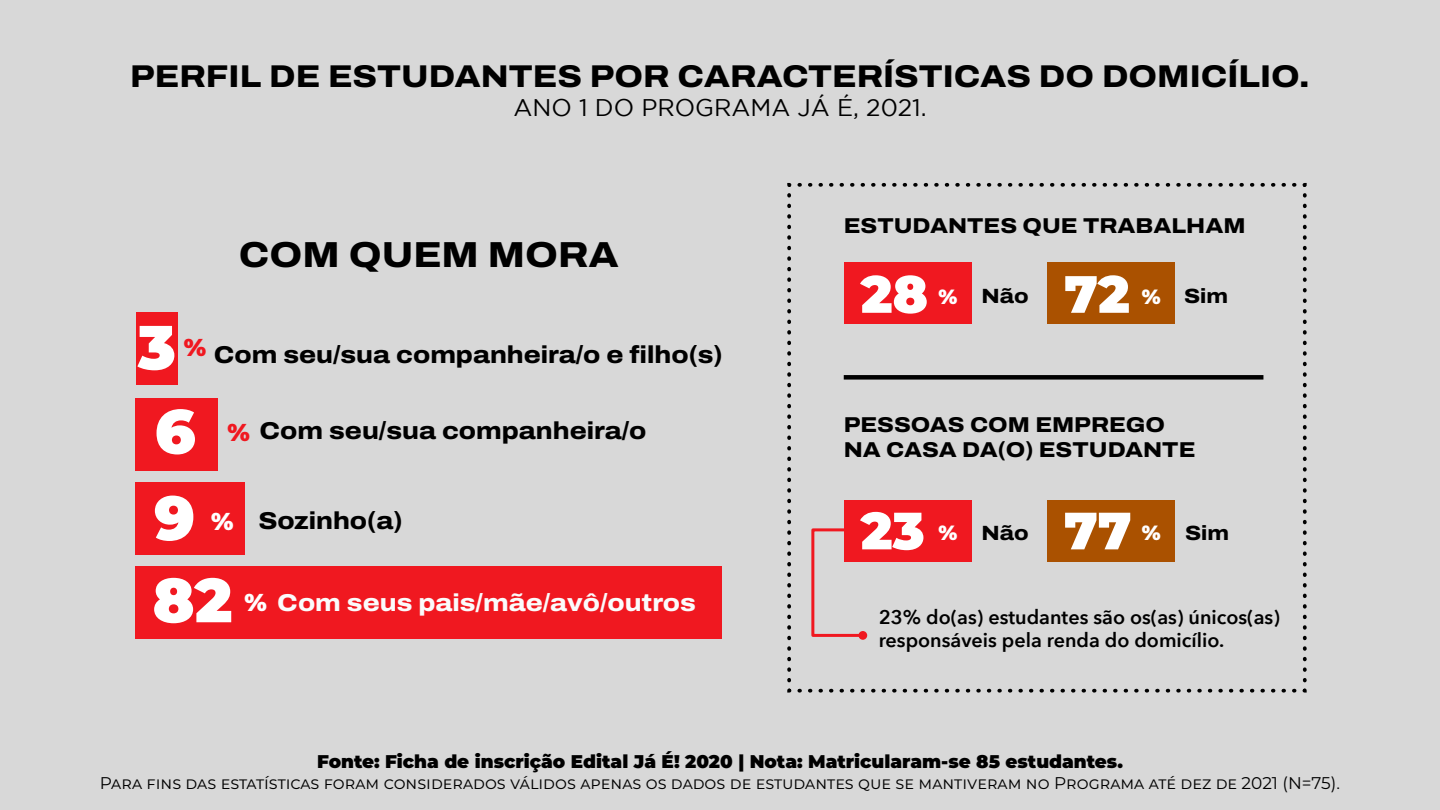
<style>
.page{position:relative;width:1440px;height:810px;background:#d8d8d8}
.page>*{position:absolute;margin:0;border:0;box-sizing:border-box;transform-origin:0 0}
.t1{font:900 62.1px "Montserrat";color:#fff}
.t2{font:900 52.35px "Montserrat";color:#fff}
.t3{font:800 36.15px "Archivo Semi Expanded";color:#000}
.t4{font:800 31.5px "Archivo Semi Expanded";color:#000}
.t5{font:800 24.45px "Archivo Semi Expanded";color:#000}
.t6{font:800 24.45px "Archivo Semi Expanded";color:#fbfbfb}
.t7{font:24.08px "Gotham";color:#000}
.t8{font:800 21.52px/25.8px "Archivo Semi Expanded";color:#000}
.t9{font:800 20.62px "Archivo Semi Expanded";color:#000}
.t10{font:600 19.73px/23.7px "Avenir Next";color:#000}
.t11{font:900 18.38px "Montserrat";color:#000}
.t12{font:16.95px "Montserrat";color:#000}
.s1{font-family:"Montserrat";font-weight:900;color:#f01820}
.s2{font-family:"Montserrat";font-weight:900;color:#fff}
</style>
<div class="page">
<div style="left:136px;top:312px;width:42px;height:73px;background:#f01820"></div>
<div style="left:136px;top:398px;width:82px;height:73px;background:#f01820"></div>
<div style="left:135px;top:482px;width:110px;height:73px;background:#f01820"></div>
<div style="left:135px;top:566px;width:586px;height:73px;background:#f01820"></div>
<div style="left:844px;top:262px;width:128px;height:62px;background:#f01820"></div>
<div style="left:1047px;top:262px;width:128px;height:62px;background:#aa5100"></div>
<div style="left:844px;top:375px;width:419px;height:5px;background:#000"></div>
<div style="left:844px;top:500px;width:128px;height:62px;background:#f01820"></div>
<div style="left:1047px;top:500px;width:128px;height:62px;background:#aa5100"></div>
<svg style="left:811px;top:528px;width:55px;height:109px"></svg>
<div style="left:858px;top:631px;width:9px;height:9px;background:#f01820;border-radius:50%"></div>
<svg style="left:787px;top:688px;width:508px;height:5px"></svg>
<svg style="left:787px;top:182px;width:5px;height:499px"></svg>
<svg style="left:799px;top:182px;width:508px;height:5px"></svg>
<svg style="left:1302px;top:195px;width:5px;height:498px"></svg>
<h3 class="t4" style="left:130px;top:52px;width:1181px">PERFIL DE ESTUDANTES POR CARACTERÍSTICAS DO DOMICÍLIO.</h3>
<h3 class="t7" style="left:513px;top:94px;width:415px">ANO 1 DO PROGRAMA JÁ É, 2021.</h3>
<h3 class="t3" style="left:239px;top:227px;width:381px">COM QUEM MORA</h3>
<h1 class="t1" style="left:138px;top:301px;width:40px">3</h1>
<h3 class="t5" style="left:184px;top:336px;width:540px"><sup>%</sup> Com seu/sua companheira/o e filho(s)</h3>
<h1 class="t1" style="left:155px;top:385px;width:43px">6</h1>
<h1 class="t1" style="left:154px;top:471px;width:43px">9</h1>
<h3 class="t5" style="left:227px;top:413px;width:420px"><span class="s1">%</span> Com seu/sua companheira/o</h3>
<h3 class="t5" style="left:211px;top:503px;width:193px"><span class="s2">%</span> Sozinho(a)</h3>
<h1 class="t1" style="left:153px;top:554px;width:81px">82</h1>
<h3 class="t6" style="left:245px;top:584px;width:453px"><span class="s2">%</span> Com seus pais/mãe/avô/outros</h3>
<p class="t8" style="left:844px;top:213px;width:403px">ESTUDANTES QUE TRABALHAM</p>
<h2 class="t2" style="left:861px;top:255px;width:69px">28</h2>
<p class="t9" style="left:938px;top:280px;width:92px"><span class="s2">%</span> Não</p>
<h2 class="t2" style="left:1064px;top:255px;width:67px">72</h2>
<p class="t9" style="left:1142px;top:281px;width:88px"><span class="s2">%</span> Sim</p>
<p class="t8" style="left:844px;top:411px;width:353px">PESSOAS COM EMPREGO<br>NA CASA DA(O) ESTUDANTE</p>
<h2 class="t2" style="left:861px;top:491px;width:65px">23</h2>
<p class="t9" style="left:938px;top:517px;width:92px"><span class="s2">%</span> Não</p>
<h2 class="t2" style="left:1064px;top:491px;width:69px">77</h2>
<p class="t9" style="left:1142px;top:517px;width:89px"><span class="s2">%</span> Sim</p>
<p class="t10" style="left:879px;top:604px;width:403px">23% do(as) estudantes são os(as) únicos(as) responsáveis pela renda do domicílio.</p>
<p class="t11" style="left:317px;top:748px;width:807px">Fonte: Ficha de inscrição Edital Já É! 2020 | Nota: Matricularam-se 85 estudantes.</p>
<p class="t12" style="left:100px;top:771px;width:1242px">Para fins das estatísticas foram considerados válidos apenas os dados de estudantes que se mantiveram no Programa até dez de 2021 (N=75).</p>
</div>
